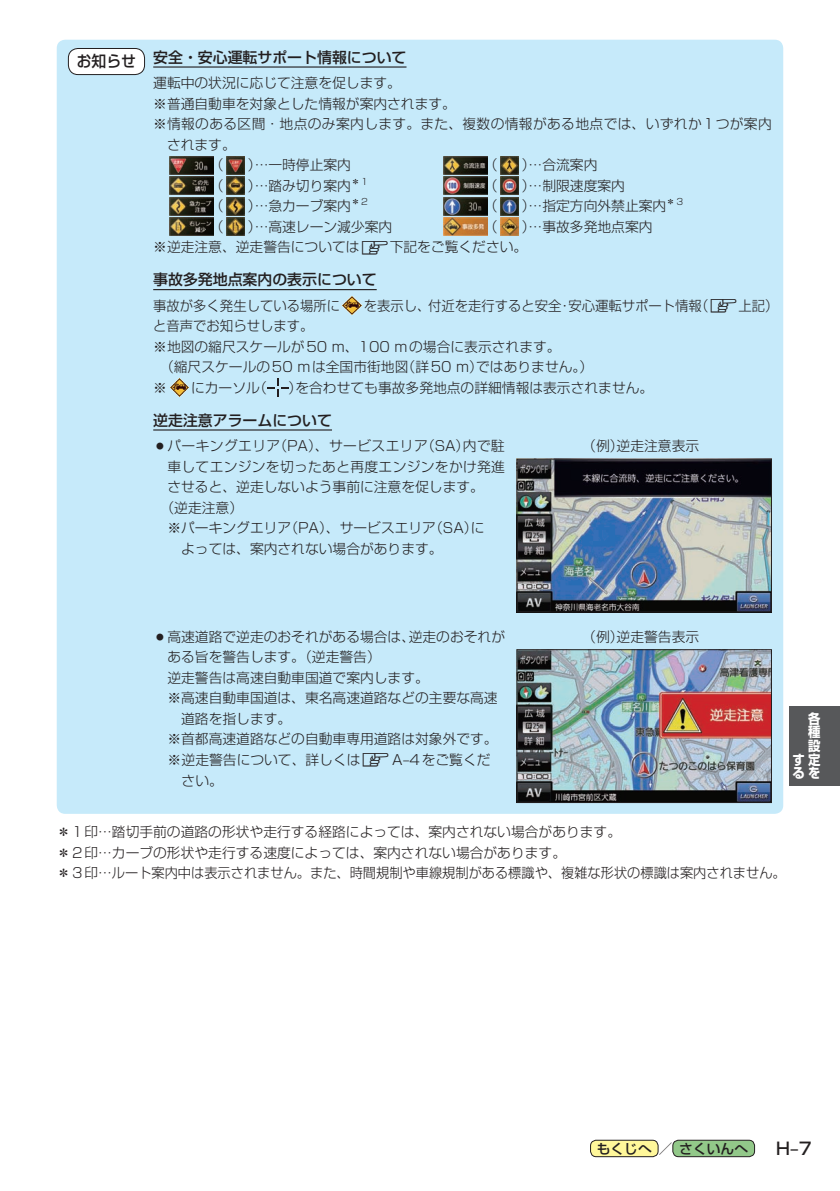
<style>
.page{position:relative;width:840px;height:1191px;background:#fff}
.page>*{position:absolute;margin:0;border:0;box-sizing:border-box;transform-origin:0 0}
.t1{font:500 17px "Shin Go Pro";color:#231f20}
.t2{font:500 14.8px "Shin Go Pro";color:#231f20}
.t3{font:300 13.8px/20.6px "Shin Go Pro";color:#231f20}
.t4{font:300 13.8px "Shin Go Pro";letter-spacing:.025em;color:#231f20}
.t5{font:300 13.8px "Shin Go Pro";letter-spacing:.03em;color:#231f20}
.t6{font:500 13.8px "Shin Go Pro";color:#231f20}
.t7{font:700 13.6px/13.6px "Shin Go Pro";color:#fff;text-align:right;scale:.91 1}
.s1{font-size:15.6px}
.s2{font-family:"NAVI Win Normal";font-weight:400;font-size:13.4px}
.s3{font-family:"NAVI Win Normal";font-weight:400}
.s4{font-size:14.2px}
</style>
<div class="page">
<div style="left:788px;top:706px;width:51px;height:79px;background:#57585a"></div>
<div style="left:590px;top:1140px;width:67px;height:16px;background:#fff79a;border-radius:6px"></div>
<div style="left:590px;top:1140px;width:68px;height:17px;border:1px solid #231f20;border-radius:6px"></div>
<div style="left:672px;top:1140px;width:82px;height:16px;background:#92c889;border-radius:6px"></div>
<div style="left:672px;top:1140px;width:82px;height:17px;border:1px solid #231f20;border-radius:6px"></div>
<div style="left:57px;top:40px;width:725px;height:774px;background:#c6eafa;border-radius:9px"></div>
<div style="left:68px;top:48px;width:76px;height:27px;background:#fff;border-radius:10px"></div>
<div style="left:68px;top:48px;width:77px;height:27px;border:1px solid #231f20;border-radius:10px"></div>
<hr style="left:153px;top:66px;width:253px;height:2px;background:#231f20">
<hr style="left:153px;top:289px;width:223px;height:1px;background:#231f20">
<hr style="left:153px;top:429px;width:179px;height:1px;background:#231f20">
<img style="left:170px;top:156px;width:44px;height:18px">
<img style="left:226px;top:156px;width:19px;height:18px">
<img style="left:443px;top:156px;width:44px;height:18px">
<img style="left:500px;top:156px;width:18px;height:18px">
<img style="left:170px;top:177px;width:44px;height:18px">
<img style="left:226px;top:177px;width:19px;height:18px">
<img style="left:443px;top:177px;width:44px;height:18px">
<img style="left:500px;top:177px;width:18px;height:18px">
<img style="left:170px;top:197px;width:44px;height:18px">
<img style="left:226px;top:197px;width:19px;height:18px">
<img style="left:443px;top:197px;width:44px;height:18px">
<img style="left:500px;top:197px;width:18px;height:18px">
<img style="left:170px;top:218px;width:44px;height:18px">
<img style="left:226px;top:218px;width:19px;height:18px">
<img style="left:443px;top:218px;width:44px;height:18px">
<img style="left:500px;top:218px;width:18px;height:18px">
<img style="left:343px;top:296px;width:18px;height:18px">
<img style="left:170px;top:379px;width:18px;height:18px">
<svg style="left:267px;top:378px;width:21px;height:19px"></svg>
<img style="left:518px;top:461px;width:251px;height:149px">
<div style="left:516px;top:459px;width:255px;height:153px;border:1px solid #231f20"></div>
<img style="left:518px;top:651px;width:251px;height:150px">
<div style="left:516px;top:649px;width:255px;height:154px;border:1px solid #231f20"></div>
<p class="t2" style="left:77px;top:45px;width:331px"><span class="s1">お知らせ</span> 安全・安心運転サポート情報について</p>
<p class="t3" style="left:153px;top:71px;width:249px">運転中の状況に応じて注意を促します。</p>
<p class="t3" style="left:153px;top:91px;width:304px">※普通自動車を対象とした情報が案内されます。</p>
<p class="t4" style="left:153px;top:113px;width:619px">※情報のある区間・地点のみ案内します。また、複数の情報がある地点では、いずれか1つが案内</p>
<p class="t3" style="left:167px;top:132px;width:70px">されます。</p>
<p class="t3" style="left:210px;top:153px;width:15px">（</p>
<p class="t3" style="left:248px;top:153px;width:105px">）…一時停止案内</p>
<p class="t3" style="left:483px;top:153px;width:15px">（</p>
<p class="t3" style="left:521px;top:153px;width:77px">）…合流案内</p>
<p class="t3" style="left:210px;top:174px;width:15px">（</p>
<p class="t3" style="left:248px;top:174px;width:121px">）…踏み切り案内<sup>＊1</sup></p>
<p class="t3" style="left:483px;top:174px;width:15px">（</p>
<p class="t3" style="left:521px;top:174px;width:105px">）…制限速度案内</p>
<p class="t3" style="left:210px;top:194px;width:15px">（</p>
<p class="t3" style="left:248px;top:194px;width:121px">）…急カーブ案内<sup>＊2</sup></p>
<p class="t3" style="left:483px;top:194px;width:15px">（</p>
<p class="t3" style="left:521px;top:194px;width:163px">）…指定方向外禁止案内<sup>＊3</sup></p>
<p class="t3" style="left:210px;top:215px;width:15px">（</p>
<p class="t3" style="left:248px;top:215px;width:146px">）…高速レーン減少案内</p>
<p class="t3" style="left:483px;top:215px;width:15px">（</p>
<p class="t3" style="left:153px;top:215px;width:500px;text-indent:368px">）…事故多発地点案内※逆走注意、逆走警告については<span class="s2">Z</span>下記をご覧ください。</p>
<p class="t2" style="left:153px;top:267px;width:225px">事故多発地点案内の表示について</p>
<p class="t3" style="left:153px;top:293px;width:188px">事故が多く発生している場所に</p>
<p class="t3" style="left:363px;top:293px;width:416px">を表示し、付近を走行すると安全・安心運転サポート情報（<span class="s2">Z</span>上記）</p>
<p class="t3" style="left:153px;top:314px;width:162px">と音声でお知らせします。</p>
<p class="t3" style="left:153px;top:334px;width:408px">※地図の縮尺スケールが50 m、100 mの場合に表示されます。</p>
<p class="t3" style="left:160px;top:355px;width:434px">（縮尺スケールの50 mは全国市街地図（詳50 m）ではありません。）</p>
<p class="t3" style="left:153px;top:375px;width:15px">※</p>
<p class="t3" style="left:191px;top:375px;width:77px">にカーソル（</p>
<p class="t3" style="left:288px;top:375px;width:366px">）を合わせても事故多発地点の詳細情報は表示されません。</p>
<p class="t2" style="left:153px;top:408px;width:180px">逆走注意アラームについて</p>
<p class="t5" style="left:153px;top:434px;width:353px"><span class="s3">¡</span>パーキングエリア（PA）、サービスエリア（SA）内で駐</p>
<p class="t4" style="left:167px;top:455px;width:339px">車してエンジンを切ったあと再度エンジンをかけ発進</p>
<p class="t3" style="left:167px;top:475px;width:318px">させると、逆走しないよう事前に注意を促します。</p>
<p class="t3" style="left:160px;top:495px;width:84px">（逆走注意）</p>
<p class="t3" style="left:167px;top:516px;width:318px">※パーキングエリア（PA）、サービスエリア（SA）に</p>
<p class="t3" style="left:181px;top:536px;width:263px">よっては、案内されない場合があります。</p>
<p class="t3" style="left:582px;top:434px;width:118px">（例）逆走注意表示</p>
<p class="t3" style="left:153px;top:624px;width:353px"><span class="s3">¡</span>高速道路で逆走のおそれがある場合は、逆走のおそれが</p>
<p class="t3" style="left:167px;top:645px;width:215px">ある旨を警告します。（逆走警告）</p>
<p class="t3" style="left:167px;top:665px;width:263px">逆走警告は高速自動車国道で案内します。</p>
<p class="t3" style="left:167px;top:686px;width:331px">※高速自動車国道は、東名高速道路などの主要な高速</p>
<p class="t3" style="left:167px;top:706px;width:125px">　道路を指します。</p>
<p class="t3" style="left:167px;top:727px;width:331px">※首都高速道路などの自動車専用道路は対象外です。</p>
<p class="t3" style="left:167px;top:748px;width:324px">※逆走警告について、詳しくは<span class="s2">Z</span>A–4をご覧くだ</p>
<p class="t3" style="left:181px;top:769px;width:43px">さい。</p>
<p class="t3" style="left:582px;top:624px;width:118px">（例）逆走警告表示</p>
<p class="t3" style="left:57px;top:820px;width:730px">＊1印…踏切手前の道路の形状や走行する経路によっては、案内されない場合があります。<br>＊2印…カーブの形状や走行する速度によっては、案内されない場合があります。<br>＊3印…ルート案内中は表示されません。また、時間規制や車線規制がある標識や、複雑な形状の標識は案内されません。</p>
<p class="t7" style="left:792px;top:710px;width:32px">各<br>種<br>設<br>す定るを</p>
<p class="t6" style="left:596px;top:1137px;width:153px">もくじへ<span class="s4">／</span>さくいんへ</p>
<p class="t1" style="left:775px;top:1134px;width:37px">H–7</p>
</div>
